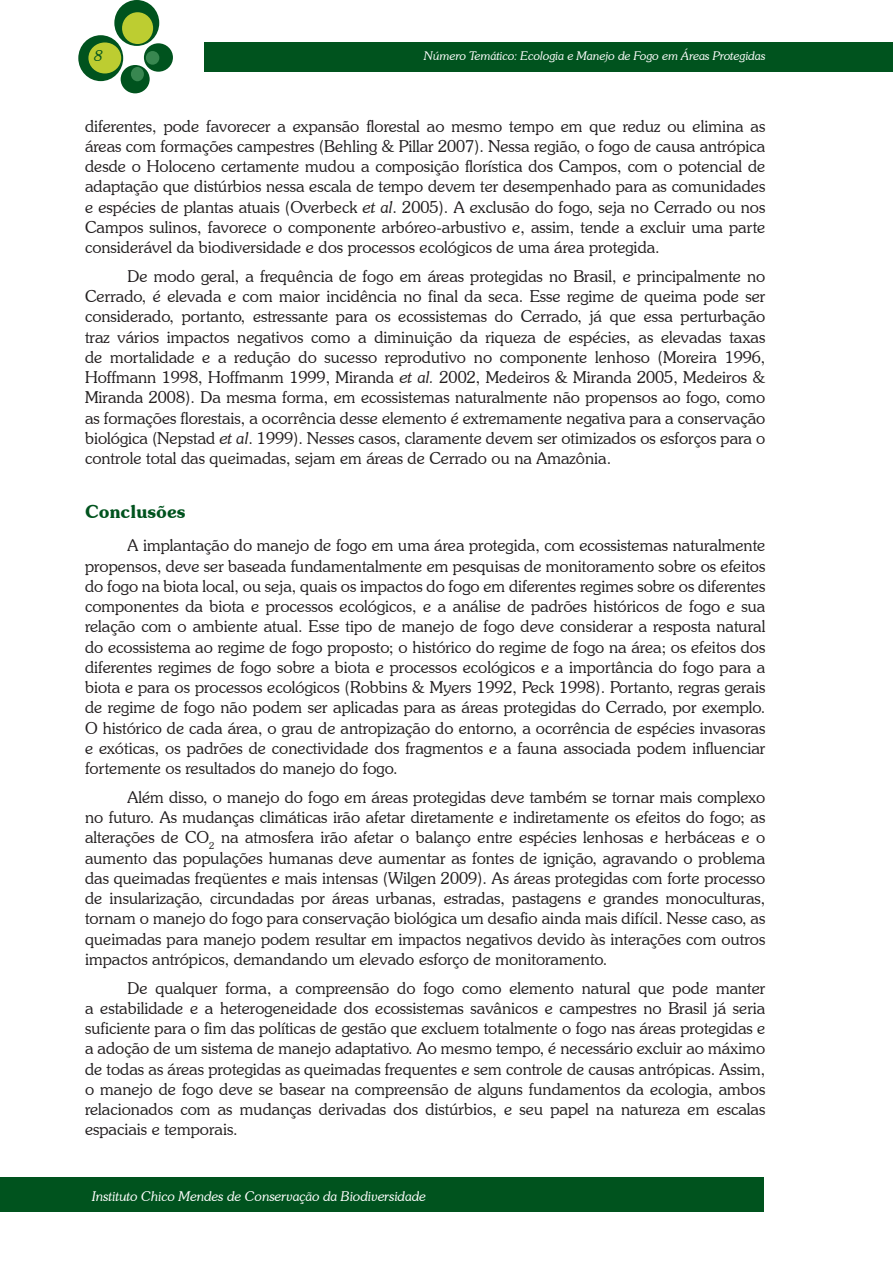
<style>
.page{position:relative;width:893px;height:1263px;background:#fff}
.page>*{position:absolute;margin:0;border:0;box-sizing:border-box;transform-origin:0 0}
.t1{font:600 18px "Souvenir IT Cby BT";color:#00531e}
.t2{font:300 16.5px/20.2px "Souvenir IT Cby BT";color:#231f20;text-align:justify}
.t3{font:italic 300 15px "Souvenir IT Cby BT";color:#00531e}
.t4{font:italic 300 13.5px "Souvenir IT Cby BT";color:#fff}
.t5{font:italic 300 12px "Souvenir IT Cby BT";color:#fff}
.s1{font-style:italic}
</style>
<div class="page">
<div style="left:204px;top:43px;width:689px;height:29px;background:#00531e"></div>
<div style="left:114px;top:0;width:45px;height:46px;background:#00531e;border-radius:50%"></div>
<div style="left:78px;top:35px;width:45px;height:46px;background:#00531e;border-radius:50%"></div>
<div style="left:144px;top:43px;width:29px;height:29px;background:#00531e;border-radius:50%"></div>
<div style="left:121px;top:65px;width:29px;height:28px;background:#00531e;border-radius:50%"></div>
<div style="left:122px;top:12px;width:31px;height:32px;background:#bdcd31;border-radius:50%"></div>
<div style="left:88px;top:42px;width:33px;height:31px;background:#bdcd31;border-radius:50%"></div>
<div style="left:146px;top:51px;width:13px;height:14px;background:#388750;border-radius:50%"></div>
<div style="left:131px;top:67px;width:13px;height:14px;background:#388750;border-radius:50%"></div>
<div style="left:0;top:1178px;width:764px;height:34px;background:#00531e"></div>
<p class="t3" style="left:95px;top:46px;width:10px">8</p>
<p class="t5" style="left:424px;top:49px;width:343px">Número Temático: Ecologia e Manejo de Fogo em Áreas Protegidas</p>
<p class="t2" style="left:85px;top:115px;width:682px">diferentes, pode favorecer a expansão florestal ao mesmo tempo em que reduz ou elimina as áreas com formações campestres (Behling &amp; Pillar 2007). Nessa região, o fogo de causa antrópica desde o Holoceno certamente mudou a composição florística dos Campos, com o potencial de adaptação que distúrbios nessa escala de tempo devem ter desempenhado para as comunidades e espécies de plantas atuais (Overbeck <span class="s1">et al</span>. 2005). A exclusão do fogo, seja no Cerrado ou nos Campos sulinos, favorece o componente arbóreo-arbustivo e, assim, tende a excluir uma parte considerável da biodiversidade e dos processos ecológicos de uma área protegida.</p>
<p class="t2" style="left:85px;top:266px;width:682px;text-indent:43px">De modo geral, a frequência de fogo em áreas protegidas no Brasil, e principalmente no Cerrado, é elevada e com maior incidência no final da seca. Esse regime de queima pode ser considerado, portanto, estressante para os ecossistemas do Cerrado, já que essa perturbação traz vários impactos negativos como a diminuição da riqueza de espécies, as elevadas taxas de mortalidade e a redução do sucesso reprodutivo no componente lenhoso (Moreira 1996, Hoffmann 1998, Hoffmanm 1999, Miranda <span class="s1">et al.</span> 2002, Medeiros &amp; Miranda 2005, Medeiros &amp; Miranda 2008). Da mesma forma, em ecossistemas naturalmente não propensos ao fogo, como as formações florestais, a ocorrência desse elemento é extremamente negativa para a conservação biológica (Nepstad <span class="s1">et al</span>. 1999). Nesses casos, claramente devem ser otimizados os esforços para o controle total das queimadas, sejam em áreas de Cerrado ou na Amazônia.</p>
<p class="t1" style="left:85px;top:501px;width:102px">Conclusões</p>
<p class="t2" style="left:85px;top:535px;width:682px;text-indent:43px">A implantação do manejo de fogo em uma área protegida, com ecossistemas naturalmente propensos, deve ser baseada fundamentalmente em pesquisas de monitoramento sobre os efeitos do fogo na biota local, ou seja, quais os impactos do fogo em diferentes regimes sobre os diferentes componentes da biota e processos ecológicos, e a análise de padrões históricos de fogo e sua relação com o ambiente atual. Esse tipo de manejo de fogo deve considerar a resposta natural do ecossistema ao regime de fogo proposto; o histórico do regime de fogo na área; os efeitos dos diferentes regimes de fogo sobre a biota e processos ecológicos e a importância do fogo para a biota e para os processos ecológicos (Robbins &amp; Myers 1992, Peck 1998). Portanto, regras gerais de regime de fogo não podem ser aplicadas para as áreas protegidas do Cerrado, por exemplo.<br>O histórico de cada área, o grau de antropização do entorno, a ocorrência de espécies invasoras e exóticas, os padrões de conectividade dos fragmentos e a fauna associada podem influenciar fortemente os resultados do manejo do fogo.</p>
<p class="t2" style="left:85px;top:787px;width:682px;text-indent:43px">Além disso, o manejo do fogo em áreas protegidas deve também se tornar mais complexo no futuro. As mudanças climáticas irão afetar diretamente e indiretamente os efeitos do fogo; as alterações de CO<sub>2</sub> na atmosfera irão afetar o balanço entre espécies lenhosas e herbáceas e o aumento das populações humanas deve aumentar as fontes de ignição, agravando o problema das queimadas freqüentes e mais intensas (Wilgen 2009). As áreas protegidas com forte processo de insularização, circundadas por áreas urbanas, estradas, pastagens e grandes monoculturas, tornam o manejo do fogo para conservação biológica um desafio ainda mais difícil. Nesse caso, as queimadas para manejo podem resultar em impactos negativos devido às interações com outros impactos antrópicos, demandando um elevado esforço de monitoramento.</p>
<p class="t2" style="left:85px;top:977px;width:682px;text-indent:43px">De qualquer forma, a compreensão do fogo como elemento natural que pode manter a estabilidade e a heterogeneidade dos ecossistemas savânicos e campestres no Brasil já seria suficiente para o fim das políticas de gestão que excluem totalmente o fogo nas áreas protegidas e a adoção de um sistema de manejo adaptativo. Ao mesmo tempo, é necessário excluir ao máximo de todas as áreas protegidas as queimadas frequentes e sem controle de causas antrópicas. Assim, o manejo de fogo deve se basear na compreensão de alguns fundamentos da ecologia, ambos relacionados com as mudanças derivadas dos distúrbios, e seu papel na natureza em escalas espaciais e temporais.</p>
<p class="t4" style="left:92px;top:1188px;width:335px">Instituto Chico Mendes de Conservação da Biodiversidade</p>
</div>
